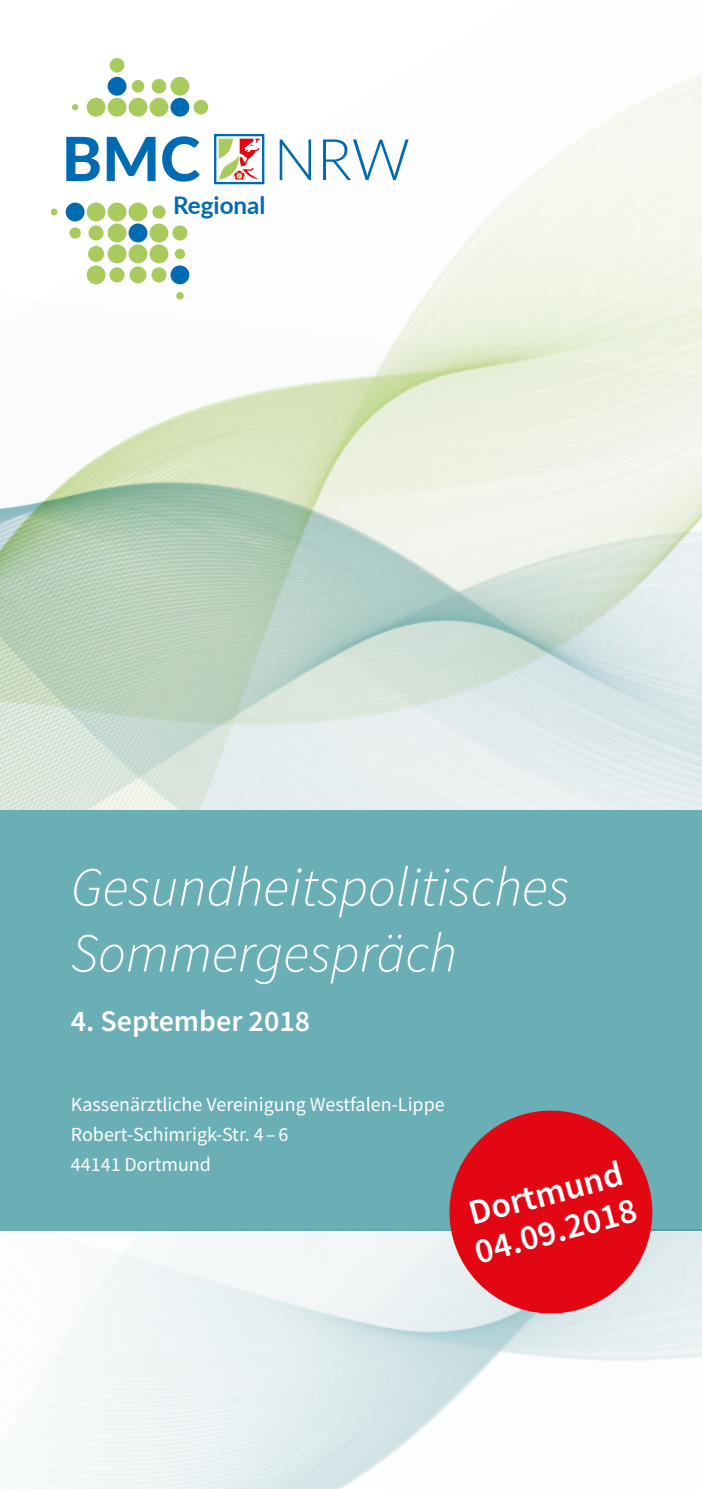
<style>
.page{position:relative;width:702px;height:1489px;background:#fff}
.page>*{position:absolute;margin:0;border:0;box-sizing:border-box;transform-origin:0 0}
.t1{font:800 61px "Lato";color:#006bb3}
.t2{font:300 57.5px "Lato";color:#006bb3}
.t3{font:italic 300 55px/66px "Source Sans Pro";color:#fff}
.t4{font:600 35.75px/38.5px "Source Sans Pro";color:#fff}
.t5{font:600 30px "Source Sans Pro";color:#fff}
.t6{font:700 24.25px "Lato";color:#006bb3}
.t7{font:20px/30px "Source Sans Pro";color:#fff}
</style>
<div class="page">
<img style="left:50px;top:58px;width:652px;height:235px">
<img style="left:0;top:293px;width:702px;height:517px">
<div style="left:0;top:810px;width:702px;height:420px;background:#6aaeb6"></div>
<svg style="left:213px;top:133px;width:52px;height:52px"></svg>
<svg style="left:72px;top:104px;width:6px;height:6px"></svg>
<div style="left:87px;top:98px;width:18px;height:19px;background:#a9cb5e;border-radius:50%"></div>
<div style="left:108px;top:98px;width:18px;height:19px;background:#a9cb5e;border-radius:50%"></div>
<div style="left:108px;top:77px;width:18px;height:19px;background:#006bb3;border-radius:50%"></div>
<div style="left:110px;top:58px;width:14px;height:15px;background:#a9cb5e;border-radius:50%"></div>
<div style="left:129px;top:98px;width:18px;height:19px;background:#a9cb5e;border-radius:50%"></div>
<div style="left:132px;top:80px;width:12px;height:12px;background:#a9cb5e;border-radius:50%"></div>
<div style="left:149px;top:98px;width:19px;height:19px;background:#a9cb5e;border-radius:50%"></div>
<div style="left:152px;top:79px;width:14px;height:15px;background:#a9cb5e;border-radius:50%"></div>
<div style="left:170px;top:98px;width:19px;height:19px;background:#006bb3;border-radius:50%"></div>
<div style="left:193px;top:100px;width:15px;height:14px;background:#a9cb5e;border-radius:50%"></div>
<div style="left:170px;top:77px;width:19px;height:19px;background:#a9cb5e;border-radius:50%"></div>
<div style="left:66px;top:202px;width:19px;height:19px;background:#006bb3;border-radius:50%"></div>
<div style="left:69px;top:227px;width:12px;height:12px;background:#a9cb5e;border-radius:50%"></div>
<div style="left:51px;top:208px;width:7px;height:7px;background:#a9cb5e;border-radius:50%"></div>
<div style="left:87px;top:202px;width:18px;height:19px;background:#a9cb5e;border-radius:50%"></div>
<div style="left:88px;top:225px;width:16px;height:15px;background:#a9cb5e;border-radius:50%"></div>
<div style="left:88px;top:246px;width:16px;height:16px;background:#a9cb5e;border-radius:50%"></div>
<div style="left:87px;top:265px;width:18px;height:19px;background:#a9cb5e;border-radius:50%"></div>
<div style="left:108px;top:202px;width:18px;height:19px;background:#a9cb5e;border-radius:50%"></div>
<div style="left:108px;top:223px;width:18px;height:19px;background:#a9cb5e;border-radius:50%"></div>
<div style="left:108px;top:244px;width:18px;height:19px;background:#a9cb5e;border-radius:50%"></div>
<div style="left:109px;top:267px;width:16px;height:15px;background:#a9cb5e;border-radius:50%"></div>
<div style="left:129px;top:202px;width:18px;height:19px;background:#a9cb5e;border-radius:50%"></div>
<div style="left:129px;top:223px;width:18px;height:19px;background:#006bb3;border-radius:50%"></div>
<div style="left:129px;top:244px;width:18px;height:19px;background:#a9cb5e;border-radius:50%"></div>
<div style="left:129px;top:266px;width:17px;height:17px;background:#a9cb5e;border-radius:50%"></div>
<div style="left:152px;top:205px;width:13px;height:13px;background:#a9cb5e;border-radius:50%"></div>
<div style="left:149px;top:223px;width:19px;height:19px;background:#a9cb5e;border-radius:50%"></div>
<div style="left:149px;top:244px;width:19px;height:19px;background:#a9cb5e;border-radius:50%"></div>
<div style="left:151px;top:267px;width:15px;height:15px;background:#a9cb5e;border-radius:50%"></div>
<div style="left:172px;top:225px;width:15px;height:15px;background:#a9cb5e;border-radius:50%"></div>
<div style="left:175px;top:249px;width:10px;height:10px;background:#a9cb5e;border-radius:50%"></div>
<div style="left:170px;top:265px;width:19px;height:19px;background:#006bb3;border-radius:50%"></div>
<div style="left:176px;top:292px;width:8px;height:7px;background:#a9cb5e;border-radius:50%"></div>
<img style="left:0;top:1229px;width:702px;height:259px">
<svg style="left:438px;top:1110px;width:225px;height:214px;background:#d04852"></svg>
<h1 class="t1" style="left:62px;top:113px;width:140px">BMC</h1>
<p class="t6" style="left:173px;top:187px;width:94px">Regional</p>
<h2 class="t2" style="left:274px;top:119px;width:138px">NRW</h2>
<h3 class="t3" style="left:71px;top:854px;width:500px">Gesundheitspolitisches<br>Sommergespräch</h3>
<h3 class="t5" style="left:71px;top:1001px;width:241px">4. September 2018</h3>
<p class="t7" style="left:71px;top:1088px;width:375px">Kassenärztliche Vereinigung Westfalen-Lippe<br>Robert-Schimrigk-Str. 4 – 6<br>44141 Dortmund</p>
<h3 class="t4" style="left:460px;top:1195px;width:168px;rotate:-15deg">Dortm und<br>04.09.2018</h3>
</div>
